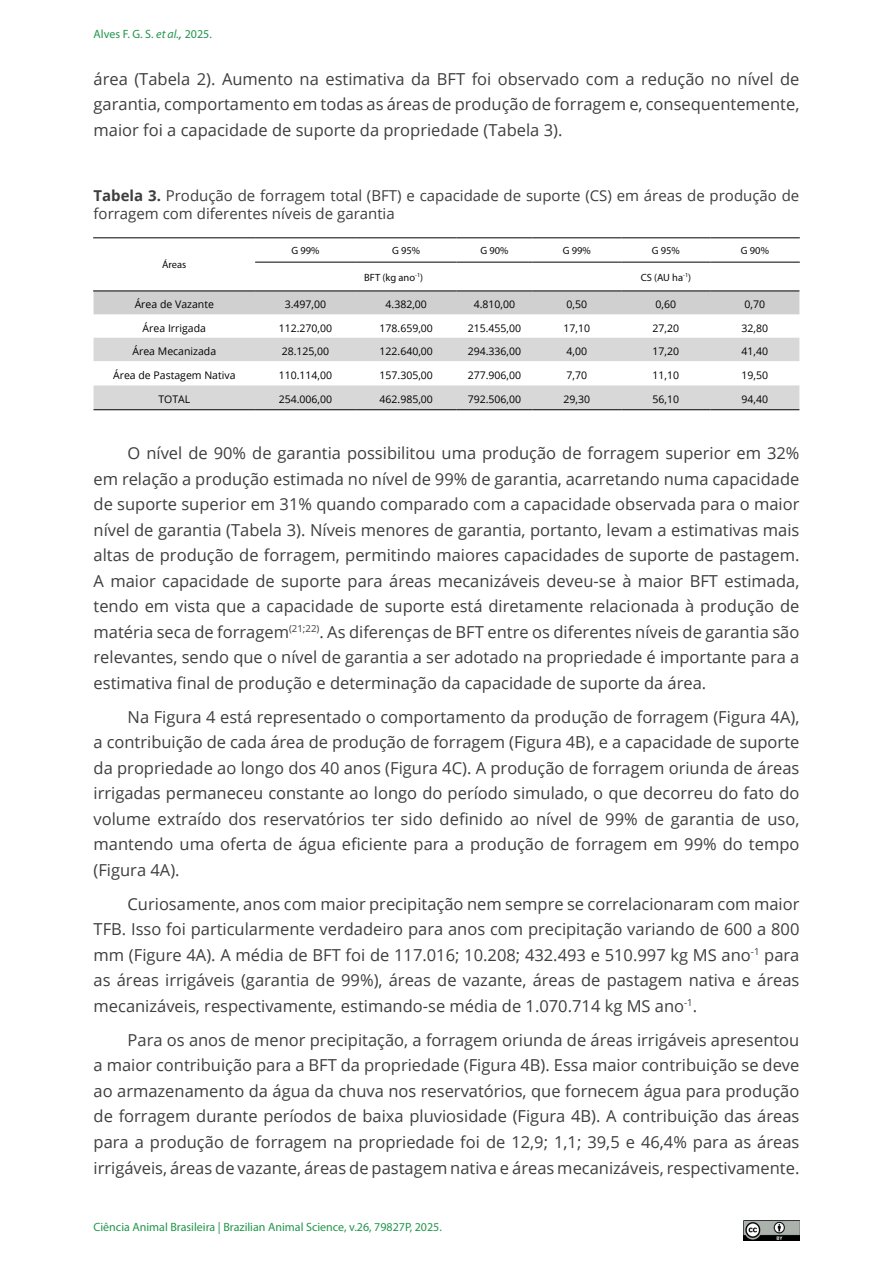
<style>
.page{position:relative;width:893px;height:1263px;background:#fff}
.page>*{position:absolute;margin:0;border:0;box-sizing:border-box;transform-origin:0 0}
.PARÁGRAFO{font:16.5px/25.5px "Open Sans";color:#3e3e3f;text-align:justify}
.TÍTULO{font:15px/18px "Open Sans";color:#3e3e3f}
.t1{font:12px "Myriad Pro";color:#22964d}
.TEXTO{font:10.5px "Open Sans";color:#000}
.TEXTO-2{font:10.5px "Myriad Pro";color:#0d0d0d}
.s1{font-style:italic}
.s2{font-family:"Open Sans";font-weight:600;font-style:italic}
.s3{font-weight:700}
</style>
<div class="page">
<img style="left:744px;top:1221px;width:55px;height:19px">
<div style="left:94px;top:292px;width:705px;height:22px;background:#cfd0cf"></div>
<svg style="left:94px;top:338px;width:705px;height:71px;fill:#d8d8d8"></svg>
<hr style="left:93px;top:237px;width:162px;height:1px;background:#000">
<hr style="left:255px;top:237px;width:101px;height:1px;background:#000">
<hr style="left:356px;top:237px;width:101px;height:1px;background:#000">
<hr style="left:457px;top:237px;width:75px;height:1px;background:#000">
<hr style="left:532px;top:237px;width:89px;height:1px;background:#000">
<hr style="left:621px;top:237px;width:89px;height:1px;background:#000">
<hr style="left:710px;top:237px;width:90px;height:1px;background:#000">
<hr style="left:255px;top:262px;width:101px;height:1px;background:#000">
<hr style="left:356px;top:262px;width:101px;height:1px;background:#000">
<hr style="left:457px;top:262px;width:75px;height:1px;background:#000">
<hr style="left:532px;top:262px;width:89px;height:1px;background:#000">
<hr style="left:621px;top:262px;width:89px;height:1px;background:#000">
<hr style="left:710px;top:262px;width:90px;height:1px;background:#000">
<hr style="left:93px;top:291px;width:162px;height:1px;background:#000">
<hr style="left:255px;top:291px;width:101px;height:1px;background:#000">
<hr style="left:356px;top:291px;width:101px;height:1px;background:#000">
<hr style="left:457px;top:291px;width:75px;height:1px;background:#000">
<hr style="left:532px;top:291px;width:89px;height:1px;background:#000">
<hr style="left:621px;top:291px;width:89px;height:1px;background:#000">
<hr style="left:710px;top:291px;width:89px;height:1px;background:#000">
<hr style="left:94px;top:409px;width:161px;height:1px;background:#000">
<hr style="left:255px;top:409px;width:101px;height:1px;background:#000">
<hr style="left:356px;top:409px;width:101px;height:1px;background:#000">
<hr style="left:457px;top:409px;width:75px;height:1px;background:#000">
<hr style="left:532px;top:409px;width:89px;height:1px;background:#000">
<hr style="left:621px;top:409px;width:89px;height:1px;background:#000">
<hr style="left:710px;top:409px;width:89px;height:1px;background:#000">
<p class="t1" style="left:94px;top:27px;width:120px">Alves F. G. S. <span class="s1">et al.</span><span class="s2">,</span> 2025.</p>
<p class="PARÁGRAFO" style="left:94px;top:66px;width:707px">área (Tabela 2). Aumento na estimativa da BFT foi observado com a redução no nível de garantia, comportamento em todas as áreas de produção de forragem e, consequentemente, maior foi a capacidade de suporte da propriedade (Tabela 3).</p>
<h4 class="TÍTULO" style="left:94px;top:186px;width:707px"><span class="s3">Tabela 3.</span> Produção de forragem total (BFT) e capacidade de suporte (CS) em áreas de produção de forragem com diferentes níveis de garantia</h4>
<p class="TEXTO-2" style="left:162px;top:258px;width:26px">Áreas</p>
<p class="TEXTO-2" style="left:291px;top:244px;width:30px">G 99%</p>
<p class="TEXTO-2" style="left:392px;top:244px;width:30px">G 95%</p>
<p class="TEXTO-2" style="left:480px;top:244px;width:30px">G 90%</p>
<p class="TEXTO-2" style="left:563px;top:244px;width:30px">G 99%</p>
<p class="TEXTO-2" style="left:652px;top:244px;width:30px">G 95%</p>
<p class="TEXTO-2" style="left:741px;top:244px;width:30px">G 90%</p>
<p class="TEXTO-2" style="left:364px;top:271px;width:61px">BFT (kg ano<sup>-1</sup>)</p>
<p class="TEXTO-2" style="left:641px;top:271px;width:52px">CS (AU ha<sup>-1</sup>)</p>
<p class="TEXTO" style="left:135px;top:297px;width:81px">Área de Vazante</p>
<p class="TEXTO" style="left:285px;top:297px;width:43px">3.497,00</p>
<p class="TEXTO" style="left:386px;top:297px;width:43px">4.382,00</p>
<p class="TEXTO" style="left:474px;top:297px;width:43px">4.810,00</p>
<p class="TEXTO" style="left:567px;top:297px;width:22px">0,50</p>
<p class="TEXTO" style="left:656px;top:297px;width:22px">0,60</p>
<p class="TEXTO" style="left:745px;top:297px;width:22px">0,70</p>
<p class="TEXTO" style="left:143px;top:321px;width:65px">Área Irrigada</p>
<p class="TEXTO" style="left:279px;top:321px;width:55px">112.270,00</p>
<p class="TEXTO" style="left:380px;top:321px;width:55px">178.659,00</p>
<p class="TEXTO" style="left:468px;top:321px;width:55px">215.455,00</p>
<p class="TEXTO" style="left:564px;top:321px;width:28px">17,10</p>
<p class="TEXTO" style="left:653px;top:321px;width:28px">27,20</p>
<p class="TEXTO" style="left:742px;top:321px;width:28px">32,80</p>
<p class="TEXTO" style="left:132px;top:344px;width:85px">Área Mecanizada</p>
<p class="TEXTO" style="left:282px;top:344px;width:49px">28.125,00</p>
<p class="TEXTO" style="left:380px;top:344px;width:55px">122.640,00</p>
<p class="TEXTO" style="left:468px;top:344px;width:55px">294.336,00</p>
<p class="TEXTO" style="left:567px;top:344px;width:22px">4,00</p>
<p class="TEXTO" style="left:653px;top:344px;width:28px">17,20</p>
<p class="TEXTO" style="left:742px;top:344px;width:28px">41,40</p>
<p class="TEXTO" style="left:113px;top:368px;width:124px">Área de Pastagem Nativa</p>
<p class="TEXTO" style="left:279px;top:368px;width:55px">110.114,00</p>
<p class="TEXTO" style="left:380px;top:368px;width:55px">157.305,00</p>
<p class="TEXTO" style="left:468px;top:368px;width:55px">277.906,00</p>
<p class="TEXTO" style="left:567px;top:368px;width:22px">7,70</p>
<p class="TEXTO" style="left:653px;top:368px;width:28px">11,10</p>
<p class="TEXTO" style="left:742px;top:368px;width:28px">19,50</p>
<p class="TEXTO" style="left:158px;top:392px;width:33px">TOTAL</p>
<p class="TEXTO" style="left:279px;top:392px;width:55px">254.006,00</p>
<p class="TEXTO" style="left:380px;top:392px;width:55px">462.985,00</p>
<p class="TEXTO" style="left:468px;top:392px;width:55px">792.506,00</p>
<p class="TEXTO" style="left:564px;top:392px;width:28px">29,30</p>
<p class="TEXTO" style="left:653px;top:392px;width:28px">56,10</p>
<p class="TEXTO" style="left:742px;top:392px;width:28px">94,40</p>
<p class="PARÁGRAFO" style="left:94px;top:440px;width:707px;text-indent:34px">O nível de 90% de garantia possibilitou uma produção de forragem superior em 32% em relação a produção estimada no nível de 99% de garantia, acarretando numa capacidade de suporte superior em 31% quando comparado com a capacidade observada para o maior nível de garantia (Tabela 3). Níveis menores de garantia, portanto, levam a estimativas mais altas de produção de forragem, permitindo maiores capacidades de suporte de pastagem.<br>A maior capacidade de suporte para áreas mecanizáveis deveu-se à maior BFT estimada, tendo em vista que a capacidade de suporte está diretamente relacionada à produção de matéria seca de forragem<sup>(21;22)</sup>. As diferenças de BFT entre os diferentes níveis de garantia são relevantes, sendo que o nível de garantia a ser adotado na propriedade é importante para a estimativa final de produção e determinação da capacidade de suporte da área.</p>
<p class="PARÁGRAFO" style="left:94px;top:704px;width:707px;text-indent:34px">Na Figura 4 está representado o comportamento da produção de forragem (Figura 4A), a contribuição de cada área de produção de forragem (Figura 4B), e a capacidade de suporte da propriedade ao longo dos 40 anos (Figura 4C). A produção de forragem oriunda de áreas irrigadas permaneceu constante ao longo do período simulado, o que decorreu do fato do volume extraído dos reservatórios ter sido definido ao nível de 99% de garantia de uso, mantendo uma oferta de água eficiente para a produção de forragem em 99% do tempo (Figura 4A).</p>
<p class="PARÁGRAFO" style="left:94px;top:891px;width:707px;text-indent:34px">Curiosamente, anos com maior precipitação nem sempre se correlacionaram com maior TFB. Isso foi particularmente verdadeiro para anos com precipitação variando de 600 a 800 mm (Figure 4A). A média de BFT foi de 117.016; 10.208; 432.493 e 510.997 kg MS ano<sup>-1</sup> para as áreas irrigáveis (garantia de 99%), áreas de vazante, áreas de pastagem nativa e áreas mecanizáveis, respectivamente, estimando-se média de 1.070.714 kg MS ano<sup>-1</sup>.</p>
<p class="PARÁGRAFO" style="left:94px;top:1027px;width:707px;text-indent:34px">Para os anos de menor precipitação, a forragem oriunda de áreas irrigáveis apresentou a maior contribuição para a BFT da propriedade (Figura 4B). Essa maior contribuição se deve ao armazenamento da água da chuva nos reservatórios, que fornecem água para produção de forragem durante períodos de baixa pluviosidade (Figura 4B). A contribuição das áreas para a produção de forragem na propriedade foi de 12,9; 1,1; 39,5 e 46,4% para as áreas irrigáveis, áreas de vazante, áreas de pastagem nativa e áreas mecanizáveis, respectivamente.</p>
<p class="t1" style="left:94px;top:1220px;width:350px">Ciência Animal Brasileira | Brazilian Animal Science, v.26, 79827P, 2025.</p>
</div>
